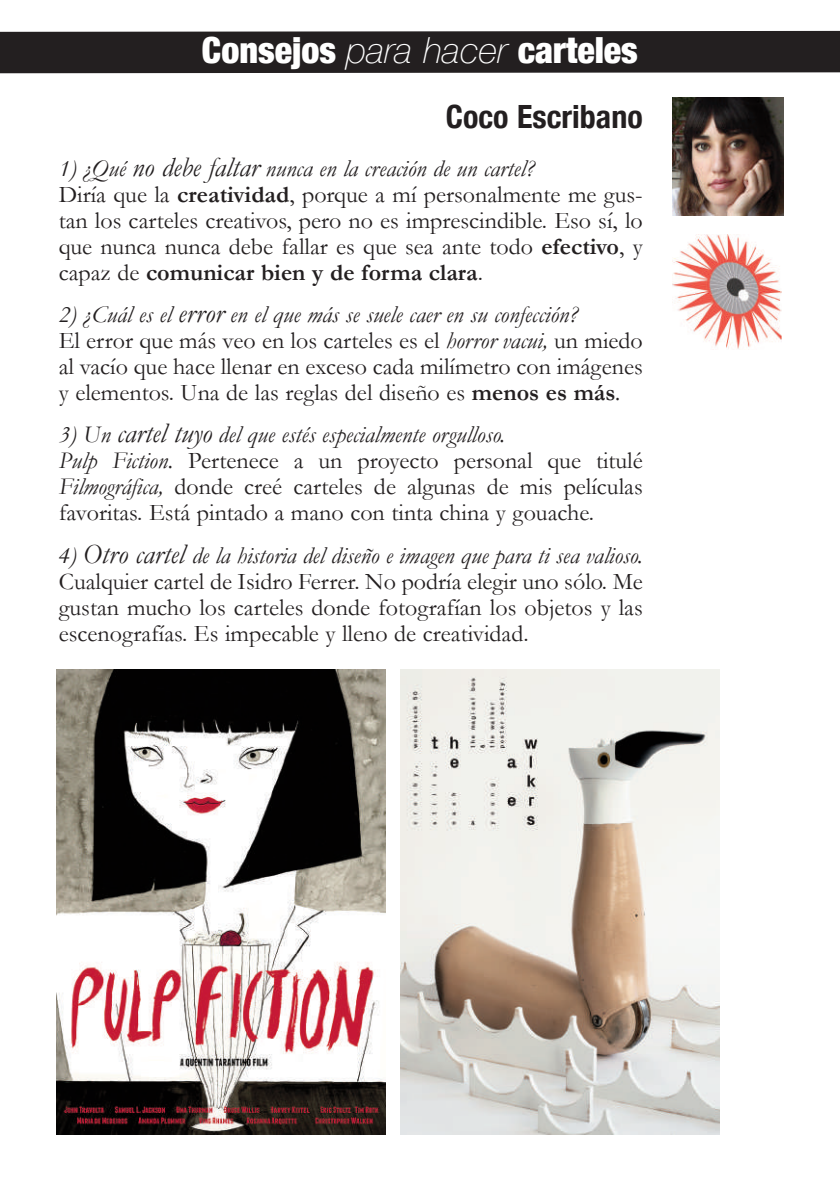
<style>
.page{position:relative;width:840px;height:1191px;background:#fff}
.page>*{position:absolute;margin:0;border:0;box-sizing:border-box;transform-origin:0 0}
.t1{font:900 condensed 36px "Helvetica Neue";color:#fff}
.t2{font:700 condensed 32px "Helvetica Neue";color:#231f20}
.t3{font:24px/26px "Garamond";color:#231f20}
.s1{font-weight:100;font-style:italic;font-stretch:normal}
.s2{font-style:italic}
.s3{font-style:italic;font-size:28px}
.s4{font-weight:700}
</style>
<div class="page">
<div style="left:0;top:31px;width:839px;height:43px;background:#231f20"></div>
<img style="left:400px;top:669px;width:319px;height:465px">
<img style="left:57px;top:669px;width:328px;height:465px">
<img style="left:672px;top:98px;width:110px;height:117px">
<img style="left:672px;top:234px;width:109px;height:116px">
<h1 class="t1" style="left:202px;top:28px;width:437px">Consejos <span class="s1">para hacer</span> carteles</h1>
<h2 class="t2" style="left:445px;top:98px;width:198px">Coco Escribano</h2>
<p class="t3" style="left:59px;top:156px;width:585px"><span class="s2">1) ¿Qué</span> <span class="s3">no debe faltar</span> <span class="s2">nunca en la creación de un cartel?<br></span>Diría que la <span class="s4">creatividad</span>, porque a mí personalmente me gus&shy;tan los carteles creativos, pero no es imprescindible. Eso sí, lo que nunca nunca debe fallar es que sea ante todo <span class="s4">efectivo</span>, y capaz de <span class="s4">comunicar bien y de forma clara</span>.</p>
<p class="t3" style="left:59px;top:302px;width:585px"><span class="s2">2) ¿Cuál es el</span> <span class="s3">error</span> <span class="s2">en el que más se suele caer en su confección?<br></span>El error que más veo en los carteles es el <span class="s2">horror vacui,</span> un miedo al vacío que hace llenar en exceso cada milímetro con imágenes y elementos. Una de las reglas del diseño es <span class="s4">menos es más</span><span class="s2">.</span></p>
<p class="t3" style="left:59px;top:422px;width:585px"><span class="s2">3) Un</span> <span class="s3">cartel tuyo</span> <span class="s2">del que estés especialmente orgulloso.<br>Pulp Fiction.</span> Pertenece a un proyecto personal que titulé <span class="s2">Filmográfica,</span> donde creé carteles de algunas de mis películas favoritas. Está pintado a mano con tinta china y gouache.</p>
<p class="t3" style="left:59px;top:542px;width:585px;text-align:justify"><span class="s2">4)</span> <span class="s3">Otro cartel</span> <span class="s2">de la historia del diseño e imagen que para ti sea valioso.<br></span>Cualquier cartel de Isidro Ferrer. No podría elegir uno sólo. Me gustan mucho los carteles donde fotografían los objetos y las escenografías. Es impecable y lleno de creatividad.</p>
</div>
